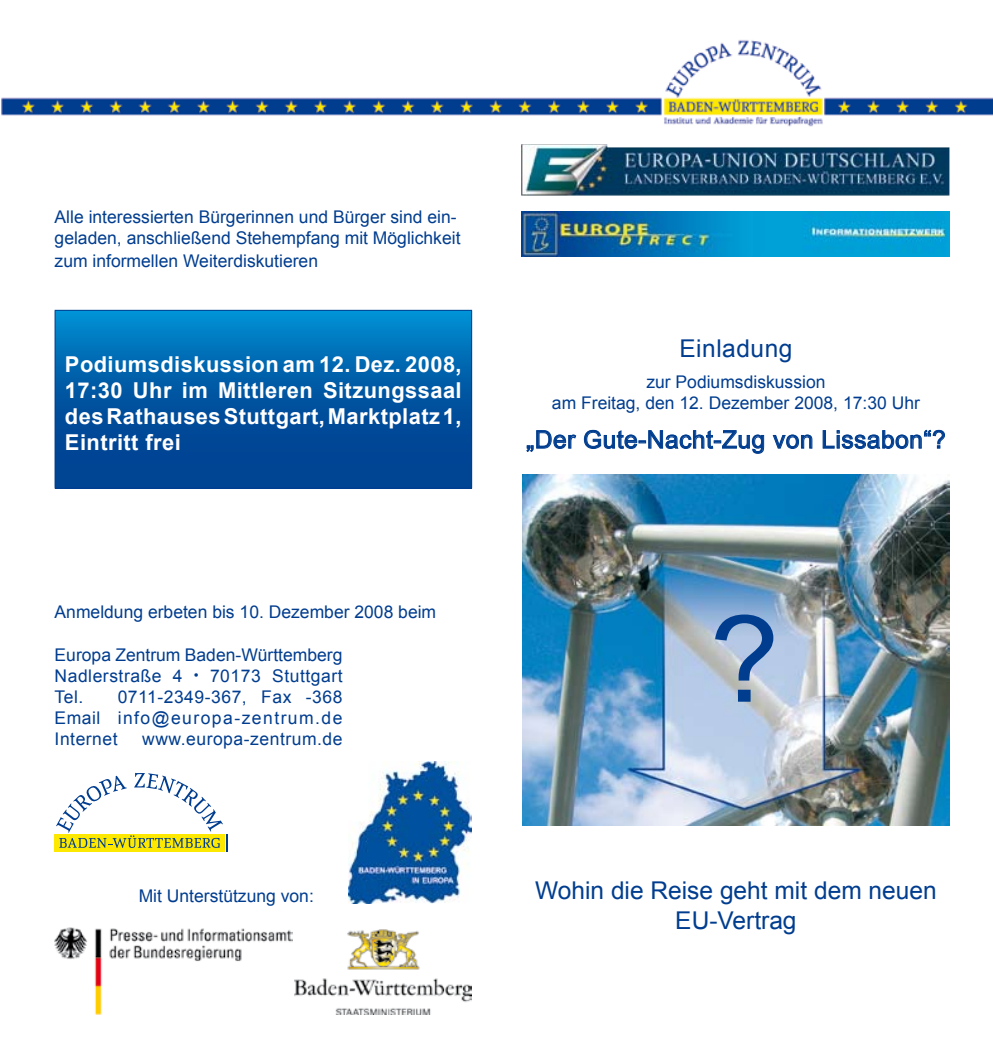
<style>
.page{position:relative;width:993px;height:1052px;background:#fff}
.page>*{position:absolute;margin:0;border:0;box-sizing:border-box;transform-origin:0 0}
.t1{font:119.7px "Arial";color:#003d8f;scale:1.05 1}
.t2{font:24.5px/29.4px "Arial";letter-spacing:.01em;color:#003d8f;text-align:center}
.t3{font:700 21.88px/26.2px "Arial";letter-spacing:.02em;color:#fff;text-align:justify}
.t4{font:17.5px/21px "Arial";color:#003d8f;text-align:justify}
.t5{font:17.5px "Arial";letter-spacing:.03em;color:#003d8f}
.s1{font-size:14px}
</style>
<div class="page">
<svg style="left:526px;top:430px;width:50px;height:22px"></svg>
<svg style="left:583px;top:429px;width:181px;height:25px"></svg>
<svg style="left:772px;top:434px;width:40px;height:15px"></svg>
<svg style="left:822px;top:429px;width:123px;height:20px"></svg>
<img style="left:521px;top:144px;width:427px;height:52px">
<img style="left:521px;top:212px;width:428px;height:44px">
<img style="left:522px;top:474px;width:427px;height:351px">
<img style="left:55px;top:927px;width:238px;height:88px">
<img style="left:295px;top:929px;width:176px;height:85px">
<img style="left:348px;top:761px;width:123px;height:142px">
<svg style="left:56px;top:773px;width:172px;height:78px"></svg>
<svg style="left:56px;top:311px;width:415px;height:177px;background:#005ca7"></svg>
<hr style="left:55px;top:310px;width:417px;height:1px;background:#003d8f">
<hr style="left:55px;top:311px;width:1px;height:177px;background:#003d8f">
<hr style="left:471px;top:311px;width:1px;height:177px;background:#003d8f">
<hr style="left:55px;top:488px;width:417px;height:1px;background:#003d8f">
<img style="left:1px;top:40px;width:991px;height:87px">
<p class="t4" style="left:55px;top:206px;width:407px">Alle interessierten Bürgerinnen und Bürger sind ein&shy;geladen, anschließend Stehempfang mit Möglichkeit</p>
<p class="t4" style="left:55px;top:250px;width:265px">zum informellen Weiterdiskutieren</p>
<p class="t3" style="left:65px;top:351px;width:398px">Podiumsdiskussion am 12. Dez. 2008, 17:30 Uhr im Mittleren Sitzungssaal des Rathauses Stuttgart, Marktplatz 1, Eintritt frei</p>
<p class="t4" style="left:55px;top:602px;width:383px">Anmeldung erbeten bis 10. Dezember 2008 beim</p>
<p class="t4" style="left:55px;top:644px;width:289px">Europa Zentrum Baden-Württemberg Nadlerstraße 4 <span class="s1">•</span> 70173 Stuttgart Tel.</p>
<p class="t4" style="left:55px;top:686px;width:289px;text-indent:63px">0711-2349-367, Fax -368<br>Email info@europa-zentrum.de Internet</p>
<p class="t5" style="left:142px;top:727px;width:202px">www.europa-zentrum.de</p>
<p class="t4" style="left:139px;top:885px;width:177px">Mit Unterstützung von:</p>
<h2 class="t2" style="left:679px;top:334px;width:114px">Einladung</h2>
<p class="t4" style="left:551px;top:371px;width:369px;text-align:center">zur Podiumsdiskussion<br>am Freitag, den 12. Dezember 2008, 17:30 Uhr</p>
<h2 class="t2" style="left:526px;top:425px;width:421px">„Der Gute-Nacht-Zug von Lissabon“?</h2>
<h1 class="t1" style="left:709px;top:581px;width:68px">?</h1>
<h2 class="t2" style="left:535px;top:876px;width:403px">Wohin die Reise geht mit dem neuen<br>EU-Vertrag</h2>
</div>
